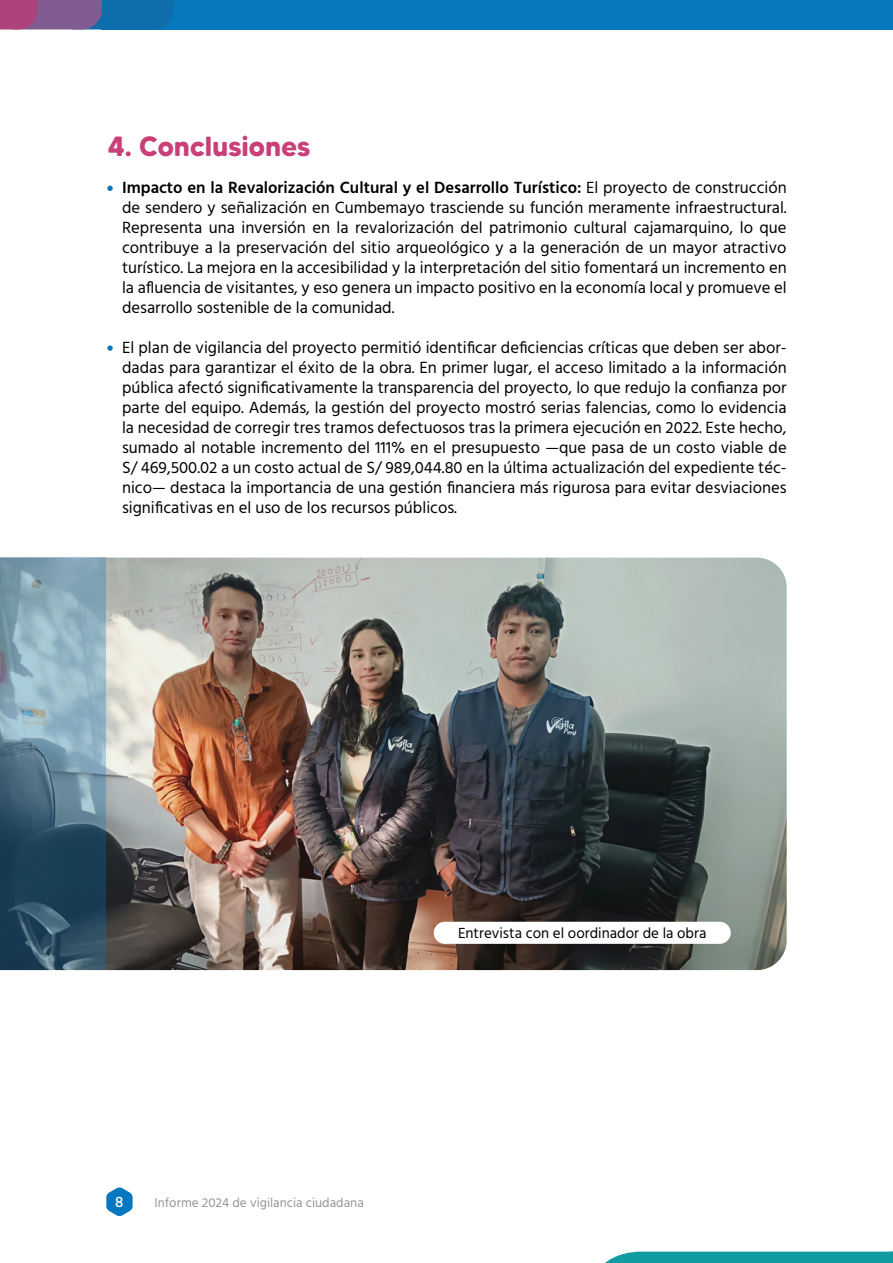
<style>
.page{position:relative;width:893px;height:1263px;background:#fff}
.page>*{position:absolute;margin:0;border:0;box-sizing:border-box;transform-origin:0 0}
.t1{font:700 27.75px "MADE Tommy Soft";color:#c93f77}
.t2{font:16.65px/20px "Hind";color:#000;text-align:justify}
.t3{font:500 15.45px "Hind";color:#fff}
.t4{font:15px "Hind";color:#000}
.t5{font:13.2px "Hind";color:#939598}
.s1{font-weight:600}
</style>
<div class="page">
<div style="left:101px;top:0;width:792px;height:29px;background:#0778be"></div>
<svg style="left:0;top:0;width:173px;height:29px;background:#585e98"></svg>
<svg style="left:605px;top:1251px;width:288px;height:12px;background:#26a4a9"></svg>
<svg style="left:106px;top:1187px;width:27px;height:29px"></svg>
<svg style="left:107px;top:186px;width:6px;height:5px"></svg>
<svg style="left:107px;top:345px;width:6px;height:6px"></svg>
<img style="left:106px;top:558px;width:681px;height:412px">
<svg style="left:0;top:558px;width:106px;height:412px;background:#5e8093"></svg>
<div style="left:434px;top:922px;width:297px;height:22px;background:#fff;border-radius:11px"></div>
<h1 class="t1" style="left:107px;top:128px;width:204px">4. Conclusiones</h1>
<p class="t2" style="left:122px;top:178px;width:666px"><span class="s1">Impacto en la Revalorización Cultural y el Desarrollo Turístico:</span> El proyecto de construcción de sendero y señalización en Cumbemayo trasciende su función meramente infraestructural.<br>Representa una inversión en la revalorización del patrimonio cultural cajamarquino, lo que contribuye a la preservación del sitio arqueológico y a la generación de un mayor atractivo turístico. La mejora en la accesibilidad y la interpretación del sitio fomentará un incremento en la afluencia de visitantes, y eso genera un impacto positivo en la economía local y promueve el desarrollo sostenible de la comunidad.</p>
<p class="t2" style="left:122px;top:338px;width:666px">El plan de vigilancia del proyecto permitió identificar deficiencias críticas que deben ser abor&shy;dadas para garantizar el éxito de la obra. En primer lugar, el acceso limitado a la información pública afectó significativamente la transparencia del proyecto, lo que redujo la confianza por parte del equipo. Además, la gestión del proyecto mostró serias falencias, como lo evidencia la necesidad de corregir tres tramos defectuosos tras la primera ejecución en 2022. Este hecho, sumado al notable incremento del 111% en el presupuesto —que pasa de un costo viable de S/ 469,500.02 a un costo actual de S/ 989,044.80 en la última actualización del expediente téc&shy;nico— destaca la importancia de una gestión financiera más rigurosa para evitar desviaciones significativas en el uso de los recursos públicos.</p>
<p class="t4" style="left:458px;top:923px;width:250px">Entrevista con el oordinador de la obra</p>
<p class="t3" style="left:115px;top:1191px;width:10px">8</p>
<p class="t5" style="left:155px;top:1193px;width:211px">Informe 2024 de vigilancia ciudadana</p>
</div>
